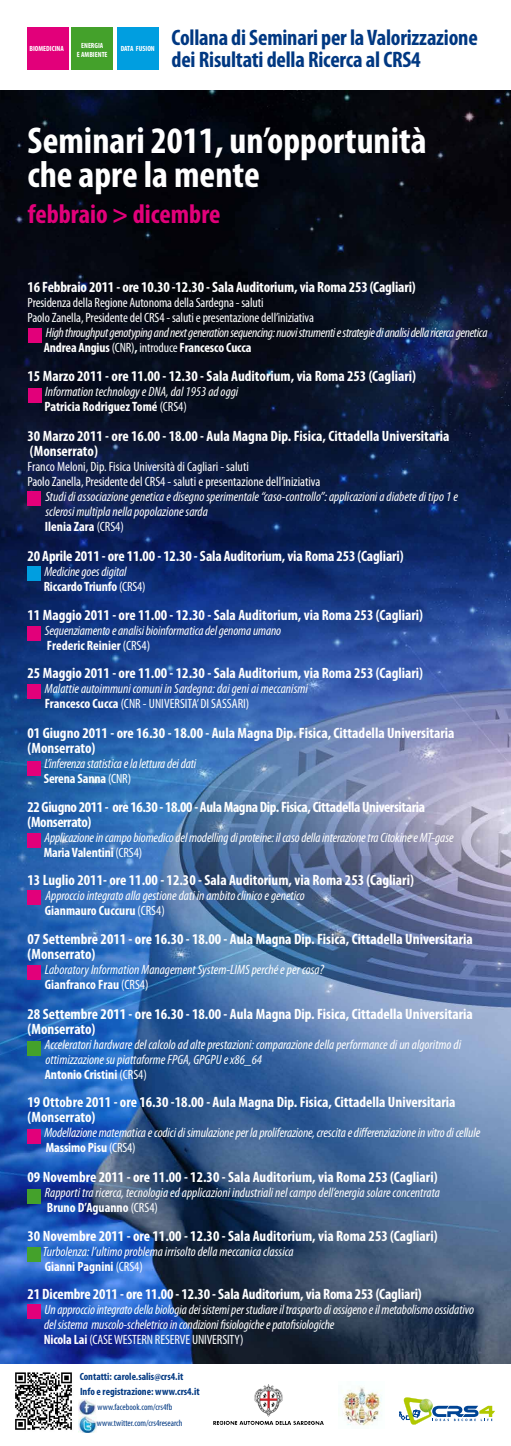
<style>
.page{position:relative;width:511px;height:1446px;background:#fff}
.page>*{position:absolute;margin:0;border:0;box-sizing:border-box;transform-origin:0 0}
.t1{font:700 condensed 37.5px/33.8px "Myriad Pro";color:#fff}
.t2{font:700 condensed 27px "Myriad Pro";color:#e2007a}
.t3{font:700 condensed 22.5px/22.5px "Myriad Pro";letter-spacing:-.01em;color:#003882}
.t4{font:700 condensed 15px/15px "Myriad Pro";color:#fff}
.t5{font:700 condensed 15px/15px "Myriad Pro";letter-spacing:-.025em;color:#fff}
.t6{font:italic condensed 13.5px/15px "Myriad Pro";letter-spacing:-.01em;color:#fff}
.t7{font:condensed 13.5px/15px "Myriad Pro";letter-spacing:-.01em;color:#fff}
.t8{font:700 condensed 10.5px/14.8px "Myriad Pro";color:#003882}
.t9{font:condensed 9px/15.6px "Myriad Pro";color:#003882}
.t10{font:700 condensed 7.5px/9px "Myriad Pro";color:#fff;text-align:center}
.s1{font-weight:700;font-style:normal}
.s2{font-style:normal}
</style>
<div class="page">
<img style="left:0;top:90px;width:510px;height:1273px">
<div style="left:28px;top:491px;width:13px;height:15px;background:#e2007a"></div>
<div style="left:28px;top:567px;width:13px;height:14px;background:#009ee0"></div>
<div style="left:28px;top:626px;width:13px;height:14px;background:#e2007a"></div>
<div style="left:28px;top:684px;width:13px;height:15px;background:#e2007a"></div>
<div style="left:28px;top:761px;width:13px;height:14px;background:#e2007a"></div>
<div style="left:28px;top:833px;width:13px;height:15px;background:#e2007a"></div>
<div style="left:28px;top:890px;width:13px;height:15px;background:#e2007a"></div>
<div style="left:28px;top:965px;width:13px;height:15px;background:#e2007a"></div>
<div style="left:28px;top:1041px;width:13px;height:15px;background:#44a12b"></div>
<div style="left:28px;top:1129px;width:13px;height:14px;background:#e2007a"></div>
<div style="left:28px;top:1189px;width:13px;height:15px;background:#44a12b"></div>
<div style="left:28px;top:1247px;width:13px;height:15px;background:#44a12b"></div>
<div style="left:28px;top:1304px;width:13px;height:14px;background:#e2007a"></div>
<svg style="left:399px;top:1397px;width:95px;height:27px"></svg>
<img style="left:342px;top:1387px;width:40px;height:39px">
<img style="left:213px;top:1385px;width:110px;height:39px">
<div style="left:117px;top:27px;width:41px;height:43px;background:#009ee0"></div>
<img style="left:79px;top:1399px;width:17px;height:33px">
<div style="left:28px;top:328px;width:13px;height:15px;background:#e2007a"></div>
<div style="left:28px;top:388px;width:13px;height:14px;background:#e2007a"></div>
<div style="left:72px;top:28px;width:41px;height:42px;background:#44a12b"></div>
<div style="left:27px;top:28px;width:41px;height:42px;background:#e2007a"></div>
<img style="left:15px;top:1372px;width:57px;height:58px">
<p class="t10" style="left:29px;top:44px;width:36px">BIOMEDICINA</p>
<p class="t10" style="left:77px;top:41px;width:32px">ENERGIA<br>E AMBIENTE</p>
<p class="t10" style="left:121px;top:44px;width:36px">DATA FUSION</p>
<h3 class="t3" style="left:171px;top:26px;width:307px">Collana di Seminari per la Valorizzazione dei Risultati della Ricerca al CRS4</h3>
<h1 class="t1" style="left:28px;top:123px;width:400px">Seminari 2011, un’opportunità che apre la mente</h1>
<h2 class="t2" style="left:28px;top:197px;width:194px">febbraio &gt; dicembre</h2>
<p class="t4" style="left:28px;top:280px;width:389px">16 Febbraio 2011 - ore 10.30 -12.30 - Sala Auditorium, via Roma 253 (Cagliari)</p>
<p class="t7" style="left:28px;top:295px;width:287px">Presidenza della Regione Autonoma della Sardegna - saluti<br>Paolo Zanella, Presidente del CRS4 - saluti e presentazione dell’iniziativa</p>
<p class="t6" style="left:44px;top:325px;width:445px">High throughput genotyping and next generation sequencing: nuovi strumenti e strategie di analisi della ricerca genetica<br><span class="s1">Andrea Angius</span> <span class="s2">(CNR)</span><span class="s1">,</span> <span class="s2">introduce</span> <span class="s1">Francesco Cucca</span></p>
<p class="t4" style="left:28px;top:368px;width:389px">15 Marzo 2011 - ore 11.00 - 12.30 - Sala Auditorium, via Roma 253 (Cagliari)</p>
<p class="t6" style="left:44px;top:384px;width:195px">Information technology e DNA, dal 1953 ad oggi<br><span class="s1">Patricia Rodriguez Tomé</span> <span class="s2">(CRS4)</span></p>
<p class="t4" style="left:28px;top:428px;width:423px">30 Marzo 2011 - ore 16.00 - 18.00 - Aula Magna Dip. Fisica, Cittadella Universitaria (Monserrato)</p>
<p class="t7" style="left:28px;top:459px;width:294px">Franco Meloni, Dip. Fisica Università di Cagliari - saluti<br>Paolo Zanella, Presidente del CRS4 - saluti e presentazione dell’iniziativa</p>
<p class="t6" style="left:45px;top:489px;width:414px">Studi di associazione genetica e disegno sperimentale “caso-controllo”: applicazioni a diabete di tipo 1 e sclerosi multipla nella popolazione sarda<br><span class="s1">Ilenia Zara</span> <span class="s2">(CRS4)</span></p>
<p class="t4" style="left:28px;top:548px;width:377px">20 Aprile 2011 - ore 11.00 - 12.30 - Sala Auditorium, via Roma 253 (Cagliari)</p>
<p class="t6" style="left:44px;top:564px;width:103px">Medicine goes digital<br><span class="s1">Riccardo Triunfo</span> <span class="s2">(CRS4)</span></p>
<p class="t4" style="left:28px;top:607px;width:397px">11 Maggio 2011 - ore 11.00 - 12.30 - Sala Auditorium, via Roma 253 (Cagliari)</p>
<p class="t6" style="left:45px;top:622px;width:237px">Sequenziamento e analisi bioinformatica del genoma umano<br><span class="s1">Frederic Reinier</span> <span class="s2">(CRS4)</span></p>
<p class="t4" style="left:28px;top:665px;width:397px">25 Maggio 2011 - ore 11.00 - 12.30 - Sala Auditorium, via Roma 253 (Cagliari)</p>
<p class="t6" style="left:45px;top:681px;width:264px">Malattie autoimmuni comuni in Sardegna: dai geni ai meccanismi<br><span class="s1">Francesco Cucca</span> <span class="s2">(CNR - UNIVERSITA’ DI SASSARI)</span></p>
<p class="t4" style="left:28px;top:725px;width:428px">01 Giugno 2011 - ore 16.30 - 18.00 - Aula Magna Dip. Fisica, Cittadella Universitaria (Monserrato)</p>
<p class="t6" style="left:44px;top:756px;width:154px">L’inferenza statistica e la lettura dei dati<br><span class="s1">Serena Sanna</span> <span class="s2">(CNR)</span></p>
<p class="t5" style="left:28px;top:799px;width:398px">22 Giugno 2011 - ore 16.30 - 18.00 - Aula Magna Dip. Fisica, Cittadella Universitaria (Monserrato)</p>
<p class="t6" style="left:44px;top:829px;width:411px">Applicazione in campo biomedico del modelling di proteine: il caso della interazione tra Citokine e MT-gase<br><span class="s1">Maria Valentini</span> <span class="s2">(CRS4)</span></p>
<p class="t4" style="left:28px;top:872px;width:387px">13 Luglio 2011- ore 11.00 - 12.30 - Sala Auditorium, via Roma 253 (Cagliari)</p>
<p class="t6" style="left:45px;top:888px;width:261px">Approccio integrato alla gestione dati in ambito clinico e genetico<br><span class="s1">Gianmauro Cuccuru</span> <span class="s2">(CRS4)</span></p>
<p class="t4" style="left:28px;top:931px;width:446px">07 Settembre 2011 - ore 16.30 - 18.00 - Aula Magna Dip. Fisica, Cittadella Universitaria (Monserrato)</p>
<p class="t6" style="left:45px;top:961px;width:280px">Laboratory Information Management System-LIMS perché e per cosa?<br><span class="s1">Gianfranco Frau</span> <span class="s2">(CRS4)</span></p>
<p class="t4" style="left:28px;top:1006px;width:446px">28 Settembre 2011 - ore 16.30 - 18.00 - Aula Magna Dip. Fisica, Cittadella Universitaria (Monserrato)</p>
<p class="t6" style="left:45px;top:1036px;width:417px">Acceleratori hardware del calcolo ad alte prestazioni: comparazione della performance di un algoritmo di ottimizzazione su piattaforme FPGA, GPGPU e x86_64<br><span class="s1">Antonio Cristini</span> <span class="s2">(CRS4)</span></p>
<p class="t4" style="left:28px;top:1094px;width:429px">19 Ottobre 2011 - ore 16.30 -18.00 - Aula Magna Dip. Fisica, Cittadella Universitaria (Monserrato)</p>
<p class="t6" style="left:44px;top:1125px;width:437px">Modellazione matematica e codici di simulazione per la proliferazione, crescita e differenziazione in vitro di cellule<br><span class="s1">Massimo Pisu</span> <span class="s2">(CRS4)</span></p>
<p class="t4" style="left:28px;top:1169px;width:411px">09 Novembre 2011 - ore 11.00 - 12.30 - Sala Auditorium, via Roma 253 (Cagliari)</p>
<p class="t6" style="left:45px;top:1185px;width:396px">Rapporti tra ricerca, tecnologia ed applicazioni industriali nel campo dell’energia solare concentrata<br><span class="s1">Bruno D’Aguanno</span> <span class="s2">(CRS4)</span></p>
<p class="t4" style="left:28px;top:1228px;width:411px">30 Novembre 2011 - ore 11.00 - 12.30 - Sala Auditorium, via Roma 253 (Cagliari)</p>
<p class="t6" style="left:43px;top:1243px;width:252px">Turbolenza: l’ultimo problema irrisolto della meccanica classica<br><span class="s1">Gianni Pagnini</span> <span class="s2">(CRS4)</span></p>
<p class="t4" style="left:28px;top:1286px;width:395px">21 Dicembre 2011 - ore 11.00 - 12.30 - Sala Auditorium, via Roma 253 (Cagliari)</p>
<p class="t6" style="left:44px;top:1302px;width:431px">Un approccio integrato della biologia dei sistemi per studiare il trasporto di ossigeno e il metabolismo ossidativo del sistema muscolo-scheletrico in condizioni fisiologiche e patofisiologiche<br><span class="s1">Nicola Lai</span> <span class="s2">(CASE WESTERN RESERVE UNIVERSITY)</span></p>
<p class="t8" style="left:80px;top:1369px;width:121px">Contatti: carole.salis@crs4.it<br>Info e registrazione: www.crs4.it</p>
<p class="t9" style="left:97px;top:1399px;width:87px">www.facebook.com/crs4fb www.twitter.com/crs4research</p>
</div>
